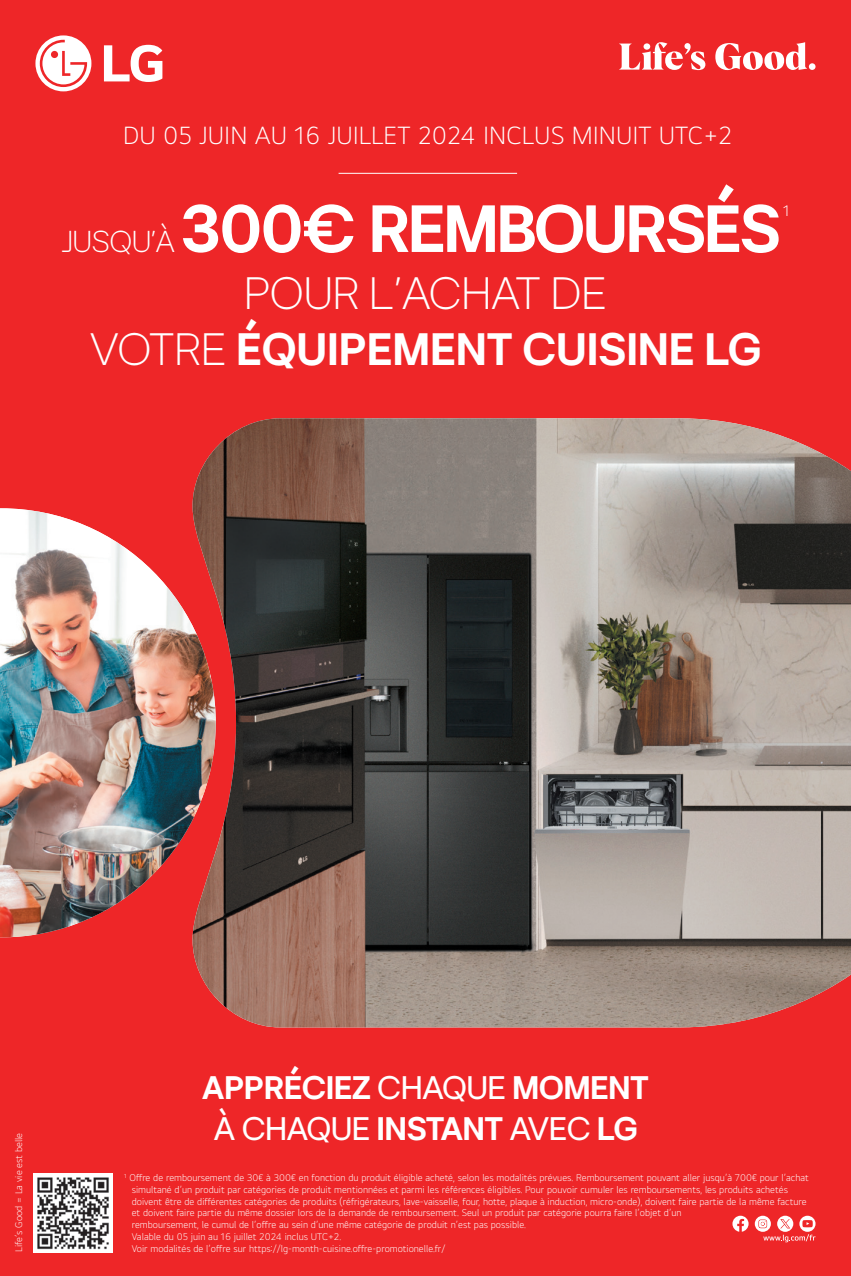
<style>
.page{position:relative;width:851px;height:1276px;background:#fff}
.page>*{position:absolute;margin:0;border:0;box-sizing:border-box;transform-origin:0 0}
.t1{font:700 69.25px "LGEI Headline";letter-spacing:-.02em;color:#fff}
.t2{font:700 47.25px/56.8px "LGEI Headline";letter-spacing:.01em;color:#fff;text-align:center}
.t3{font:700 34px/40.8px "LGEI Headline";color:#fff;text-align:center}
.t4{font:25.75px "LGEI Text Lt TTF";color:#fff}
.t5{font:15.75px "LGEI Text Lt TTF";color:#fff}
.t6{font:10px/11.8px "LGEI Text Lt TTF";color:#fff}
.s1{font-weight:100;font-size:31.5px}
.s2{font-weight:100}
.s3{font-weight:400}
</style>
<div class="page">
<div style="left:0;top:0;width:850px;height:1276px;background:#ee2628"></div>
<svg style="left:732px;top:1215px;width:16px;height:16px"></svg>
<svg style="left:754px;top:1215px;width:61px;height:27px"></svg>
<hr style="left:338px;top:173px;width:179px;height:1px;background:#fff">
<svg style="left:619px;top:42px;width:86px;height:28px"></svg>
<svg style="left:715px;top:42px;width:100px;height:28px"></svg>
<img style="left:0;top:508px;width:192px;height:429px">
<svg style="left:104px;top:45px;width:58px;height:37px"></svg>
<svg style="left:35px;top:35px;width:56px;height:56px"></svg>
<img style="left:192px;top:418px;width:658px;height:609px">
<img style="left:34px;top:1173px;width:79px;height:79px">
<h3 class="t4" style="left:123px;top:119px;width:610px">DU 05 JUIN AU 16 JUILLET 2024 INCLUS MINUIT UTC+2</h3>
<h1 class="t1" style="left:61px;top:184px;width:720px"><span class="s1">JUSQU’À</span> 300€ REMBOURSÉS</h1>
<h3 class="t5" style="left:783px;top:201px;width:8px">1</h3>
<h2 class="t2" style="left:90px;top:263px;width:671px"><span class="s2">POUR L’ACHAT DE<br>VOTRE</span> ÉQUIPEMENT CUISINE LG</h2>
<p class="t6" style="left:13px;top:1252px;width:121px;rotate:-90deg">Life’s Good = La vie est belle</p>
<h3 class="t3" style="left:202px;top:1066px;width:448px">APPRÉCIEZ <span class="s3">CHAQUE</span> MOMENT<br><span class="s3">À CHAQUE</span> INSTANT <span class="s3">AVEC</span> LG</h3>
<p class="t6" style="left:132px;top:1171px;width:678px;text-indent:-7px"><sup>1</sup> Offre de remboursement de 30€ à 300€ en fonction du produit éligible acheté, selon les modalités prévues. Remboursement pouvant aller jusqu’à 700€ pour l’achat simultané d’un produit par catégories de produit mentionnées et parmi les références éligibles. Pour pouvoir cumuler les remboursements, les produits achetés doivent être de différentes catégories de produits (réfrigérateurs, lave-vaisselle, four, hotte, plaque à induction, micro-onde), doivent faire partie de la même facture et doivent faire partie du même dossier lors de la demande de remboursement. Seul un produit par catégorie pourra faire l’objet d’un<br>remboursement, le cumul de l’offre au sein d’une même catégorie de produit n’est pas possible.<br>Valable du 05 juin au 16 juillet 2024 inclus UTC+2.<br>Voir modalités de l’offre sur https://lg-month-cuisine.offre-promotionelle.fr/</p>
</div>
